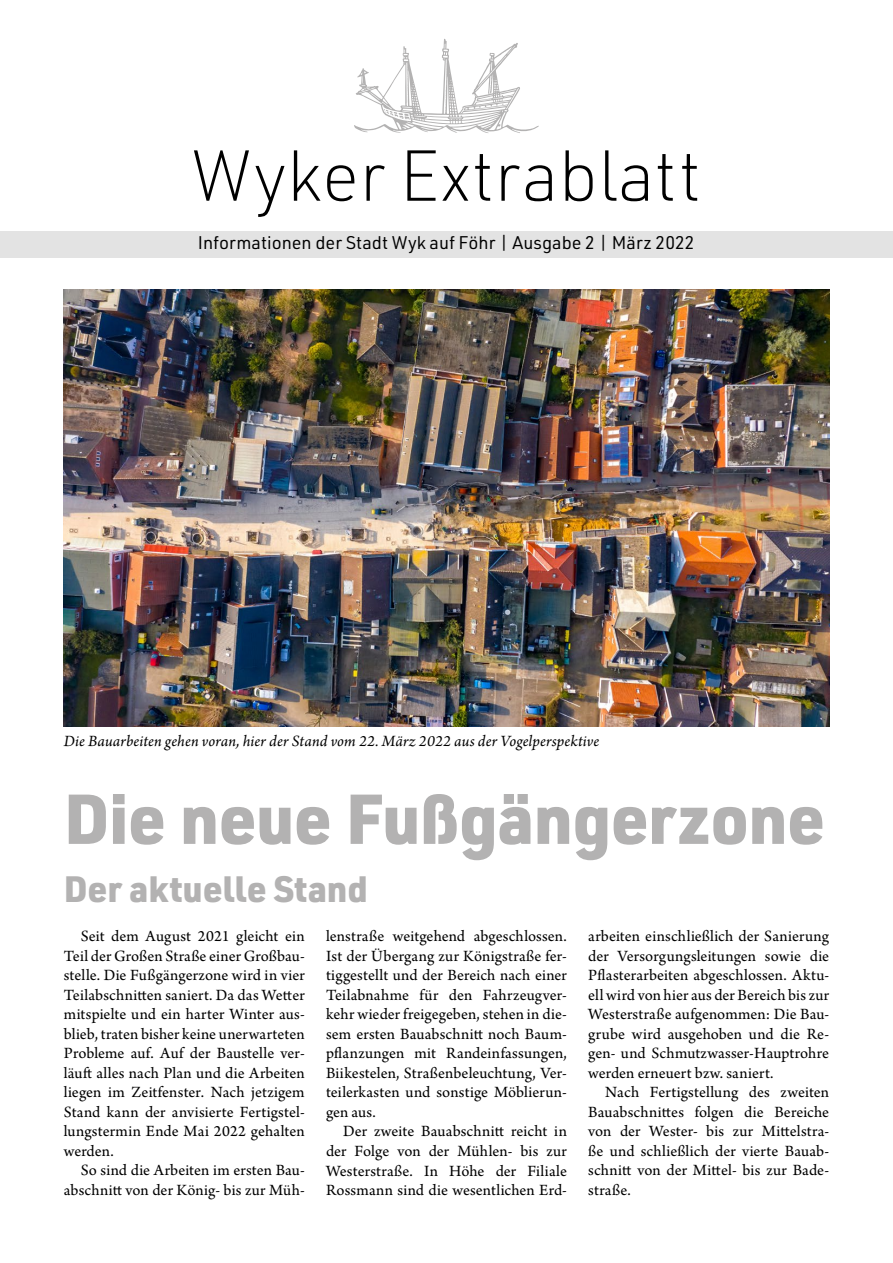
<style>
.page{position:relative;width:893px;height:1263px;background:#fff}
.page>*{position:absolute;margin:0;border:0;box-sizing:border-box;transform-origin:0 0}
.t1{font:200 70.5px "URWDIN";color:#000}
.t2{font:900 69px "URWDIN";letter-spacing:-.015em;color:#b3b2b2}
.t3{font:900 36px "URWDIN";letter-spacing:-.005em;color:#b3b2b2}
.t4{font:18px "URWDIN";color:#000}
.t5{font:16.5px/19.5px "Arno Pro";letter-spacing:.005em;color:#000;text-align:justify}
.t6{font:italic 16.5px "Arno Pro";letter-spacing:.01em;color:#000}
</style>
<div class="page">
<div style="left:0;top:231px;width:893px;height:26px;background:#e3e3e3"></div>
<svg style="left:354px;top:38px;width:185px;height:95px"></svg>
<img style="left:64px;top:289px;width:765px;height:438px">
<h1 class="t1" style="left:192px;top:130px;width:511px">Wyker Extrablatt</h1>
<p class="t4" style="left:198px;top:231px;width:498px">Informationen der Stadt Wyk auf Föhr | Ausgabe 2 | März 2022</p>
<p class="t6" style="left:64px;top:732px;width:537px">Die Bauarbeiten gehen voran, hier der Stand vom 22. März 2022 aus der Vogelperspektive</p>
<h2 class="t2" style="left:64px;top:771px;width:763px">Die neue Fußgängerzone</h2>
<h3 class="t3" style="left:64px;top:864px;width:306px">Der aktuelle Stand</h3>
<p class="t5" style="left:64px;top:927px;width:242px;text-indent:17px">Seit dem August 2021 gleicht ein Teil der Großen Straße einer Großbau&shy;stelle. Die Fußgängerzone wird in vier Teilabschnitten saniert. Da das Wetter mitspielte und ein harter Winter aus&shy;blieb, traten bisher keine unerwarteten Probleme auf. Auf der Baustelle ver&shy;läuft alles nach Plan und die Arbeiten liegen im Zeitfenster. Nach jetzigem Stand kann der anvisierte Fertigstel&shy;lungstermin Ende Mai 2022 gehalten werden.</p>
<p class="t5" style="left:64px;top:1161px;width:242px;text-align:right">So sind die Arbeiten im ersten Bau&shy;abschnitt von der König- bis zur Müh-</p>
<p class="t5" style="left:588px;top:927px;width:242px">arbeiten einschließlich der Sanierung der Versorgungsleitungen sowie die Pflasterarbeiten abgeschlossen. Aktu&shy;ell wird von hier aus der Bereich bis zur Westerstraße aufgenommen: Die Bau&shy;grube wird ausgehoben und die Re&shy;gen- und Schmutzwasser-Hauptrohre werden erneuert bzw. saniert.</p>
<p class="t5" style="left:588px;top:1083px;width:242px;text-indent:17px">Nach Fertigstellung des zweiten Bauabschnittes folgen die Bereiche von der Wester- bis zur Mittelstra&shy;ße und schließlich der vierte Bauab&shy;schnitt von der Mittel- bis zur Bade&shy;straße.</p>
<p class="t5" style="left:326px;top:927px;width:242px">lenstraße weitgehend abgeschlossen.<br>Ist der Übergang zur Königstraße fer&shy;tiggestellt und der Bereich nach einer Teilabnahme für den Fahrzeugver&shy;kehr wieder freigegeben, stehen in die&shy;sem ersten Bauabschnitt noch Baum&shy;pflanzungen mit Randeinfassungen, Biikestelen, Straßenbeleuchtung, Ver&shy;teilerkasten und sonstige Möblierun&shy;gen aus.</p>
<p class="t5" style="left:326px;top:1123px;width:242px;text-indent:17px">Der zweite Bauabschnitt reicht in der Folge von der Mühlen- bis zur Westerstraße. In Höhe der Filiale Rossmann sind die wesentlichen Erd-</p>
</div>
